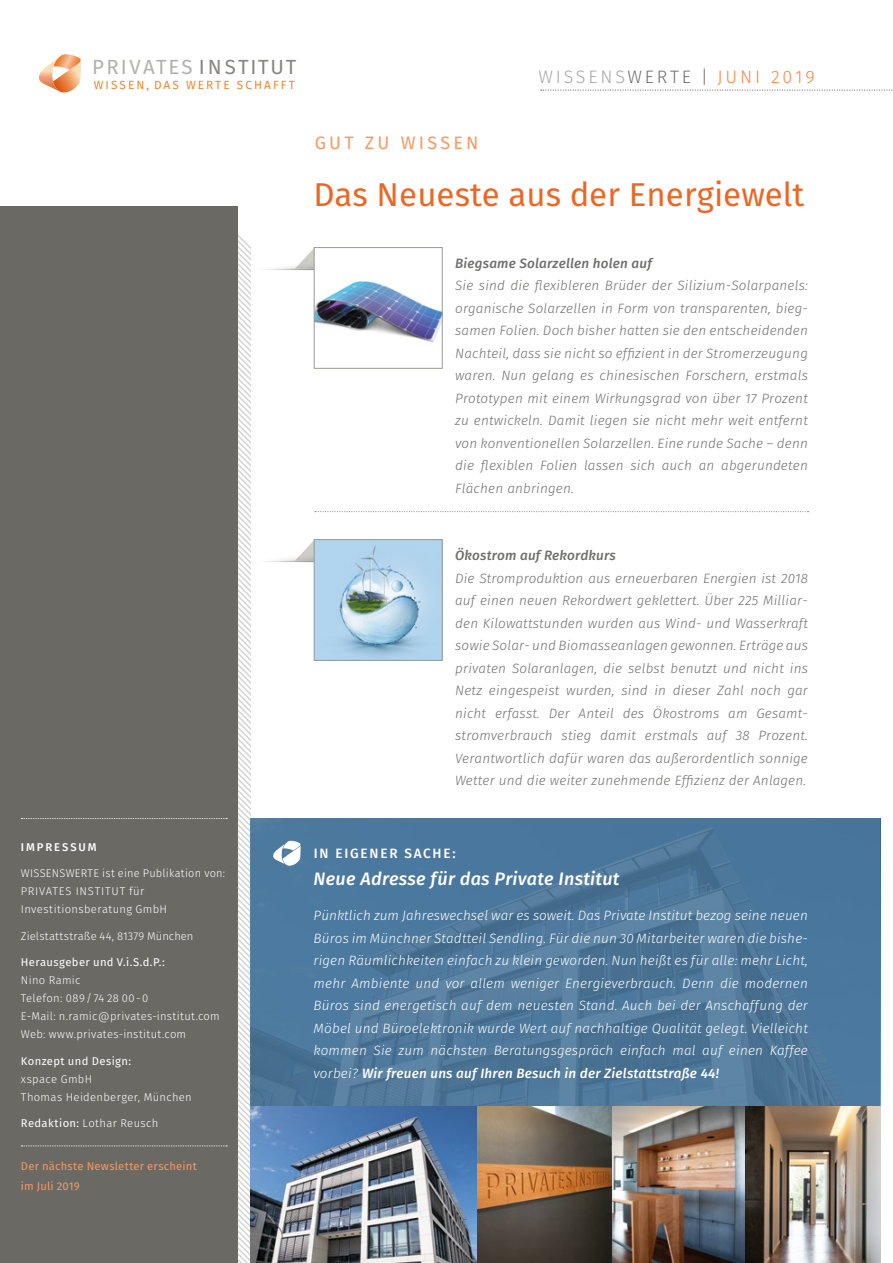
<style>
.page{position:relative;width:893px;height:1263px;background:#fff}
.page>*{position:absolute;margin:0;border:0;box-sizing:border-box;transform-origin:0 0}
.t1{font:33px "Fira Sans";color:#ec6624}
.t2{font:20.4px "Fira Sans";letter-spacing:.1em;color:#b1b1ad}
.t3{font:italic 500 18px "Fira Sans";letter-spacing:.015em;color:#fff}
.t4{font:300 18px "Fira Sans";letter-spacing:.155em;color:#f1884d}
.t5{font:18px "Fira Sans";letter-spacing:.18em;color:#f49963}
.t6{font:italic 300 13.5px/22.5px "Fira Sans";letter-spacing:.015em;color:#6f6f6e}
.t7{font:italic 300 13.5px/22.5px "Fira Sans";letter-spacing:.015em;color:#fff;text-align:justify}
.t8{font:italic 500 13.5px "Fira Sans";letter-spacing:.015em;color:#6f6f6e}
.t9{font:500 13.5px "Fira Sans";letter-spacing:.135em;color:#fff}
.t10{font:11.85px "Fira Sans";letter-spacing:.175em;color:#ef7d24}
.t11{font:300 11.25px/18px "Fira Sans";letter-spacing:.03em;color:#fff}
.t12{font:11.25px "Fira Sans";letter-spacing:.03em;color:#fff}
.t13{font:11.25px/19.5px "Fira Sans";letter-spacing:.015em;color:#f49963}
.t14{font:300 11.25px "Fira Sans";letter-spacing:.005em;color:#fff}
.t15{font:500 11.25px "Fira Sans";letter-spacing:.165em;color:#fff}
.s1{color:#878682}
.s2{color:#a7a7a8}
.s3{color:#6f6f6e}
.s4{font-weight:400}
.s5{font-weight:500}
</style>
<div class="page">
<svg style="left:250px;top:819px;width:630px;height:287px;background:#4d789b"></svg>
<div style="left:0;top:247px;width:238px;height:1016px;background:#6a6963"></div>
<svg style="left:238px;top:235px;width:12px;height:1028px"></svg>
<svg style="left:21px;top:1146px;width:206px;height:1px"></svg>
<svg style="left:315px;top:511px;width:493px;height:1px"></svg>
<svg style="left:295px;top:539px;width:148px;height:122px;background:#b6d2e4"></svg>
<img style="left:295px;top:247px;width:148px;height:122px">
<svg style="left:39px;top:54px;width:42px;height:39px"></svg>
<svg style="left:541px;top:90px;width:352px;height:1px"></svg>
<div style="left:0;top:206px;width:238px;height:613px;background:#6a6963"></div>
<img style="left:612px;top:1106px;width:133px;height:157px">
<img style="left:745px;top:1106px;width:135px;height:157px">
<svg style="left:477px;top:1106px;width:135px;height:157px;background:#735e49"></svg>
<img style="left:250px;top:1106px;width:227px;height:157px">
<svg style="left:273px;top:841px;width:28px;height:26px"></svg>
<svg style="left:21px;top:818px;width:206px;height:1px"></svg>
<h2 class="t2" style="left:92px;top:53px;width:206px">PRIVATES <span class="s1">INSTITUT</span></h2>
<p class="t10" style="left:94px;top:76px;width:202px">WISSEN, DAS WERTE SCHAFFT</p>
<h3 class="t5" style="left:315px;top:130px;width:165px">GUT ZU WISSEN</h3>
<h3 class="t4" style="left:538px;top:64px;width:278px"><span class="s2">WISSENS</span><span class="s3">WERTE |</span> JUNI 2019</h3>
<h1 class="t1" style="left:314px;top:171px;width:492px">Das Neueste aus der Energiewelt</h1>
<p class="t8" style="left:455px;top:253px;width:198px">Biegsame Solarzellen holen auf</p>
<p class="t6" style="left:455px;top:274px;width:354px">Sie sind die flexibleren Brüder der Silizium-Solarpanels: organische Solarzellen in Form von transparenten, bieg&shy;samen Folien. Doch bisher hatten sie den entscheidenden Nachteil, dass sie nicht so effizient in der Stromerzeugung waren. Nun gelang es chinesischen Forschern, erstmals Prototypen mit einem Wirkungsgrad von über 17 Prozent zu entwickeln. Damit liegen sie nicht mehr weit entfernt von konventionellen Solarzellen. Eine runde Sache – denn die flexiblen Folien lassen sich auch an abgerundeten Flächen anbringen.</p>
<p class="t8" style="left:455px;top:546px;width:162px">Ökostrom auf Rekordkurs</p>
<p class="t6" style="left:455px;top:567px;width:354px">Die Stromproduktion aus erneuerbaren Energien ist 2018 auf einen neuen Rekordwert geklettert. Über 225 Milliar-- den Kilowattstunden wurden aus Wind- und Wasserkraft sowie Solar- und Biomasseanlagen gewonnen. Erträge aus privaten Solaranlagen, die selbst benutzt und nicht ins Netz eingespeist wurden, sind in dieser Zahl noch gar nicht erfasst. Der Anteil des Ökostroms am Gesamt&shy;stromverbrauch stieg damit erstmals auf 38 Prozent.<br>Verantwortlich dafür waren das außerordentlich sonnige Wetter und die weiter zunehmende Effizienz der Anlagen.</p>
<p class="t15" style="left:21px;top:839px;width:77px">IMPRESSUM</p>
<p class="t11" style="left:21px;top:864px;width:206px">WISSENSWERTE ist eine Publikation von:<br>PRIVATES INSTITUT für<br>Investitionsberatung GmbH</p>
<p class="t14" style="left:21px;top:928px;width:174px">Zielstattstraße 44, 81379 München</p>
<p class="t12" style="left:21px;top:954px;width:145px">Herausgeber und V.i.S.d.P.:</p>
<p class="t11" style="left:21px;top:971px;width:200px">Nino Ramic<br>Telefon: 089 / 74 28 00 -0<br>E-Mail: n.ramic@privates-institut.com<br>Web: www.privates-institut.com</p>
<p class="t12" style="left:21px;top:1053px;width:112px">Konzept und Design:</p>
<p class="t11" style="left:21px;top:1070px;width:172px">xspace GmbH<br>Thomas Heidenberger, München</p>
<p class="t11" style="left:21px;top:1114px;width:139px"><span class="s4">Redaktion:</span> Lothar Reusch</p>
<p class="t13" style="left:21px;top:1156px;width:177px">Der nächste Newsletter erscheint im Juli 2019</p>
<p class="t9" style="left:314px;top:844px;width:143px">IN EIGENER SACHE:</p>
<h3 class="t3" style="left:314px;top:866px;width:307px">Neue Adresse für das Private Institut</h3>
<p class="t7" style="left:314px;top:904px;width:496px">Pünktlich zum Jahreswechsel war es soweit. Das Private Institut bezog seine neuen Büros im Münchner Stadtteil Sendling. Für die nun 30 Mitarbeiter waren die bishe&shy;rigen Räumlichkeiten einfach zu klein geworden. Nun heißt es für alle: mehr Licht, mehr Ambiente und vor allem weniger Energieverbrauch. Denn die modernen Büros sind energetisch auf dem neuesten Stand. Auch bei der Anschaffung der Möbel und Büroelektronik wurde Wert auf nachhaltige Qualität gelegt. Vielleicht kommen Sie zum nächsten Beratungsgespräch einfach mal auf einen Kaffee vorbei? <span class="s5">Wir freuen uns auf Ihren Besuch in der Zielstattstraße 44!</span></p>
</div>
